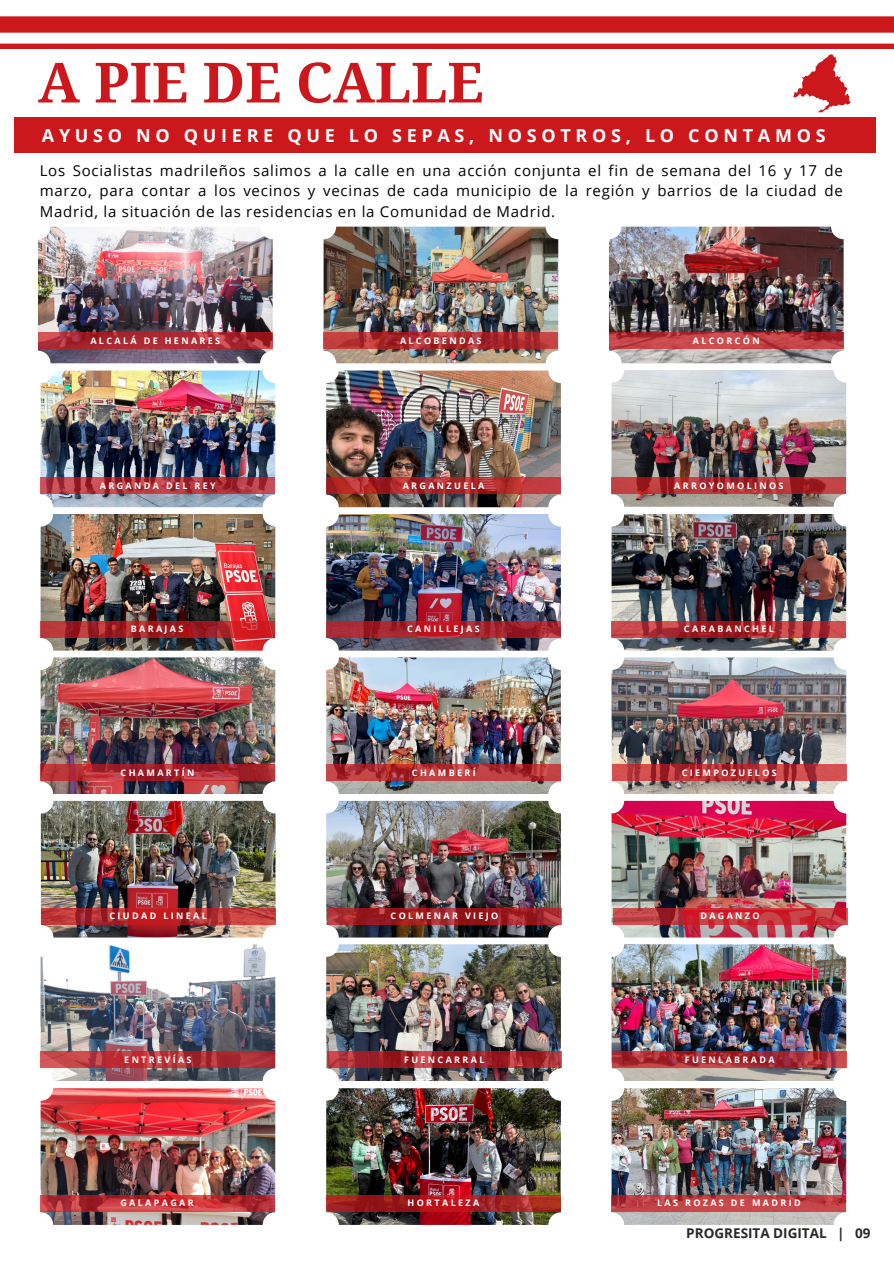
<style>
.page{position:relative;width:894px;height:1264px;background:#fff}
.page>*{position:absolute;margin:0;border:0;box-sizing:border-box;transform-origin:0 0}
.t1{font:700 55.5px "Droid Serif";color:#cc171c}
.t2{font:700 18px "Open Sans";letter-spacing:.26em;color:#fff}
.t3{font:15px/20.2px "Open Sans";letter-spacing:.05em;color:#000;text-align:justify}
.t4{font:700 13.5px "Open Sans";color:#282828}
.t5{font:700 9px "Open Sans";letter-spacing:.26em;color:#fff}
</style>
<div class="page">
<img style="left:38px;top:227px;width:234px;height:136px;border-radius:13px">
<img style="left:608px;top:227px;width:235px;height:136px;border-radius:13px">
<img style="left:323px;top:227px;width:235px;height:136px;border-radius:13px">
<img style="left:41px;top:370px;width:234px;height:137px;border-radius:13px">
<img style="left:611px;top:370px;width:235px;height:136px;border-radius:13px">
<img style="left:326px;top:370px;width:234px;height:137px;border-radius:13px">
<img style="left:41px;top:514px;width:234px;height:136px;border-radius:13px">
<img style="left:611px;top:514px;width:235px;height:136px;border-radius:13px">
<img style="left:326px;top:514px;width:234px;height:136px;border-radius:13px">
<img style="left:611px;top:657px;width:235px;height:137px;border-radius:13px">
<img style="left:326px;top:657px;width:234px;height:137px;border-radius:13px">
<img style="left:611px;top:800px;width:235px;height:137px;border-radius:13px">
<img style="left:326px;top:800px;width:234px;height:137px;border-radius:13px">
<img style="left:41px;top:944px;width:234px;height:136px;border-radius:13px">
<img style="left:611px;top:944px;width:235px;height:136px;border-radius:13px">
<img style="left:326px;top:944px;width:234px;height:136px;border-radius:13px">
<img style="left:41px;top:1088px;width:234px;height:136px;border-radius:13px">
<img style="left:611px;top:1088px;width:235px;height:136px;border-radius:13px">
<img style="left:326px;top:1088px;width:234px;height:136px;border-radius:13px">
<img style="left:41px;top:657px;width:234px;height:137px;border-radius:13px">
<img style="left:41px;top:800px;width:234px;height:137px;border-radius:13px">
<div style="left:14px;top:118px;width:862px;height:35px;background:#cc171c"></div>
<svg style="left:0;top:16px;width:893px;height:96px"></svg>
<svg style="left:38px;top:332px;width:234px;height:17px;background:#ad2c34"></svg>
<svg style="left:323px;top:332px;width:235px;height:17px;background:#af3032"></svg>
<svg style="left:608px;top:332px;width:235px;height:17px;background:#bd3f42"></svg>
<svg style="left:41px;top:477px;width:234px;height:17px;background:#af343d"></svg>
<svg style="left:326px;top:477px;width:234px;height:17px;background:#b02c2d"></svg>
<svg style="left:611px;top:477px;width:235px;height:17px;background:#b03032"></svg>
<svg style="left:40px;top:621px;width:234px;height:16px;background:#ab2326"></svg>
<svg style="left:326px;top:621px;width:234px;height:16px;background:#a8222c"></svg>
<svg style="left:611px;top:621px;width:235px;height:16px;background:#af3035"></svg>
<svg style="left:40px;top:764px;width:235px;height:17px;background:#aa2931"></svg>
<svg style="left:326px;top:764px;width:235px;height:17px;background:#b43538"></svg>
<svg style="left:611px;top:764px;width:235px;height:17px;background:#b9393c"></svg>
<svg style="left:41px;top:907px;width:234px;height:17px;background:#b43032"></svg>
<svg style="left:327px;top:907px;width:234px;height:17px;background:#9a2327"></svg>
<svg style="left:612px;top:907px;width:235px;height:17px;background:#c1373e"></svg>
<svg style="left:41px;top:1051px;width:234px;height:16px;background:#b7353b"></svg>
<svg style="left:327px;top:1051px;width:234px;height:16px;background:#a3262c"></svg>
<svg style="left:612px;top:1051px;width:234px;height:16px;background:#a82c34"></svg>
<svg style="left:40px;top:1195px;width:234px;height:16px;background:#bc3237"></svg>
<svg style="left:326px;top:1195px;width:234px;height:16px;background:#a61e1e"></svg>
<svg style="left:611px;top:1195px;width:235px;height:16px;background:#c04145"></svg>
<p class="t1" style="left:38px;top:51px;width:447px">A PIE DE CALLE</p>
<p class="t2" style="left:42px;top:122px;width:785px">AYUSO NO QUIERE QUE LO SEPAS, NOSOTROS, LO CONTAMOS</p>
<p class="t3" style="left:40px;top:160px;width:804px">Los Socialistas madrileños salimos a la calle en una acción conjunta el fin de semana del 16 y 17 de marzo, para contar a los vecinos y vecinas de cada municipio de la región y barrios de la ciudad de Madrid, la situación de las residencias en la Comunidad de Madrid.</p>
<p class="t5" style="left:90px;top:334px;width:131px">ALCALÁ DE HENARES</p>
<p class="t5" style="left:400px;top:334px;width:83px">ALCOBENDAS</p>
<p class="t5" style="left:692px;top:334px;width:68px">ALCORCÓN</p>
<p class="t5" style="left:100px;top:479px;width:117px">ARGANDA DEL REY</p>
<p class="t5" style="left:402px;top:479px;width:83px">ARGANZUELA</p>
<p class="t5" style="left:674px;top:479px;width:111px">ARROYOMOLINOS</p>
<p class="t5" style="left:131px;top:622px;width:54px">BARAJAS</p>
<p class="t5" style="left:407px;top:622px;width:74px">CANILLEJAS</p>
<p class="t5" style="left:683px;top:622px;width:91px">CARABANCHEL</p>
<p class="t5" style="left:121px;top:766px;width:75px">CHAMARTÍN</p>
<p class="t5" style="left:412px;top:766px;width:65px">CHAMBERÍ</p>
<p class="t5" style="left:681px;top:766px;width:97px">CIEMPOZUELOS</p>
<p class="t5" style="left:109px;top:909px;width:99px">CIUDAD LINEAL</p>
<p class="t5" style="left:390px;top:909px;width:109px">COLMENAR VIEJO</p>
<p class="t5" style="left:700px;top:909px;width:61px">DAGANZO</p>
<p class="t5" style="left:124px;top:1052px;width:69px">ENTREVÍAS</p>
<p class="t5" style="left:404px;top:1052px;width:82px">FUENCARRAL</p>
<p class="t5" style="left:684px;top:1052px;width:91px">FUENLABRADA</p>
<p class="t5" style="left:120px;top:1196px;width:75px">GALAPAGAR</p>
<p class="t5" style="left:407px;top:1196px;width:73px">HORTALEZA</p>
<p class="t5" style="left:657px;top:1196px;width:145px">LAS ROZAS DE MADRID</p>
<p class="t4" style="left:686px;top:1223px;width:186px">PROGRESITA DIGITAL | 09</p>
</div>
